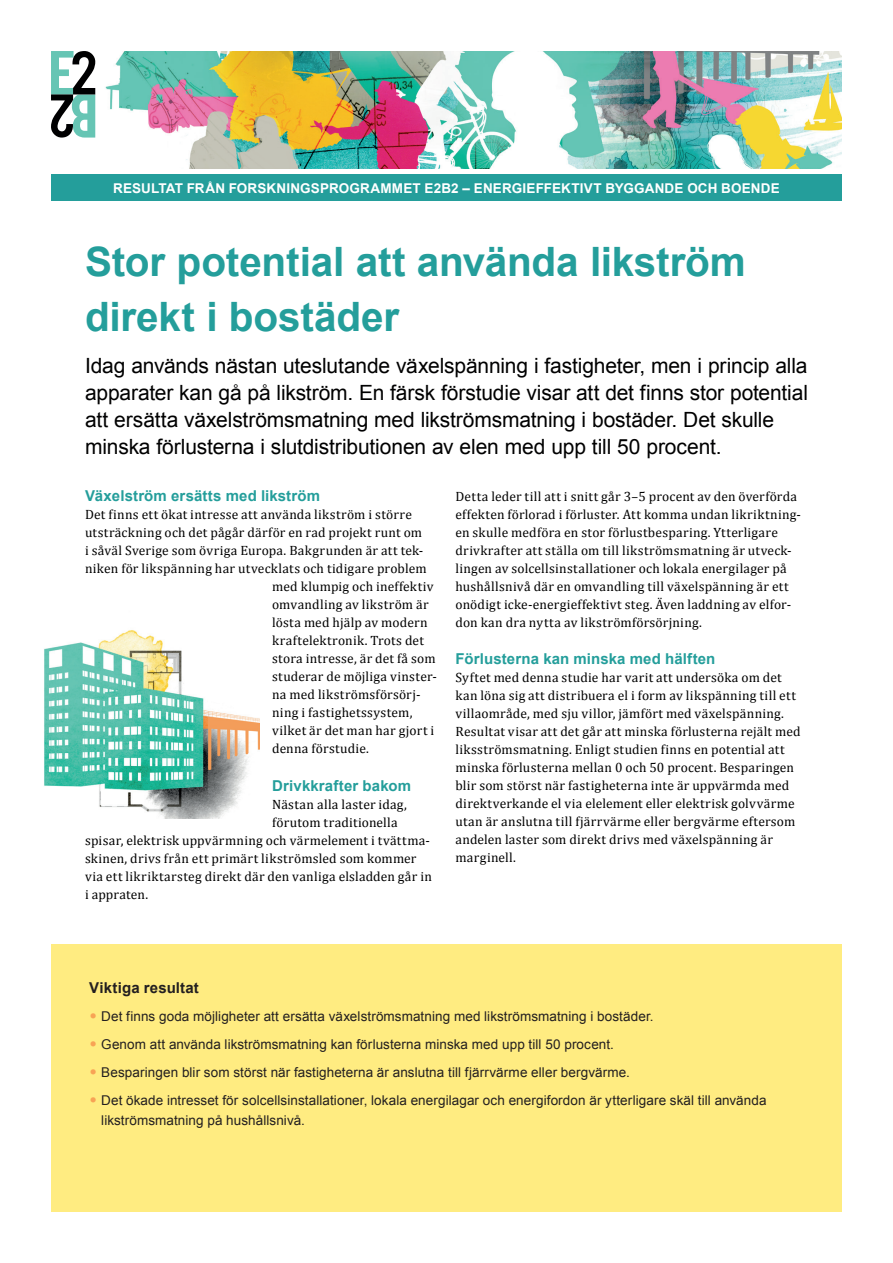
<style>
.page{position:relative;width:893px;height:1263px;background:#fff}
.page>*{position:absolute;margin:0;border:0;box-sizing:border-box;transform-origin:0 0}
.t1{font:700 40.5px/55.1px "Arial";letter-spacing:-.005em;color:#249e9b}
.t2{font:21px/27px "Arial";letter-spacing:-.01em;color:#000001}
.t3{font:700 15px "Arial";letter-spacing:.01em;color:#249e9b}
.t4{font:700 15px "Arial";letter-spacing:.01em;color:#231f20}
.t5{font:13.5px/18px "Cambria";letter-spacing:.02em;color:#000001}
.t6{font:13.5px/19.5px "Arial";letter-spacing:.005em;color:#231f20}
.t7{font:700 13.5px "Arial";letter-spacing:.01em;color:#fff}
.s1{font-family:"Calibri";font-size:16.5px;color:#f8a355}
</style>
<div class="page">
<div style="left:51px;top:174px;width:791px;height:27px;background:#249e9b"></div>
<svg style="left:51px;top:51px;width:44px;height:87px"></svg>
<img style="left:105px;top:51px;width:737px;height:117px">
<img style="left:44px;top:630px;width:215px;height:189px">
<div style="left:51px;top:944px;width:791px;height:268px;background:#ffec81"></div>
<p class="t7" style="left:113px;top:180px;width:668px">RESULTAT FRÅN FORSKNINGSPROGRAMMET E2B2 – ENERGIEFFEKTIVT BYGGANDE OCH BOENDE</p>
<h1 class="t1" style="left:85px;top:236px;width:662px">Stor potential att använda likström direkt i bostäder</h1>
<p class="t2" style="left:85px;top:352px;width:724px">Idag används nästan uteslutande växelspänning i fastigheter, men i princip alla apparater kan gå på likström. En färsk förstudie visar att det finns stor potential att ersätta växelströmsmatning med likströmsmatning i bostäder. Det skulle minska förlusterna i slutdistributionen av elen med upp till 50 procent.</p>
<p class="t3" style="left:85px;top:486px;width:237px">Växelström ersätts med likström</p>
<p class="t5" style="left:85px;top:505px;width:328px">Det finns ett ökat intresse att använda likström i större</p>
<p class="t5" style="left:85px;top:523px;width:339px">utsträckning och det pågår därför en rad projekt runt om</p>
<p class="t5" style="left:85px;top:541px;width:340px">i såväl Sverige som övriga Europa. Bakgrunden är att tek-</p>
<p class="t5" style="left:85px;top:559px;width:343px">niken för likspänning har utvecklats och tidigare problem</p>
<p class="t5" style="left:272px;top:577px;width:163px">med klumpig och ineffektiv</p>
<p class="t5" style="left:272px;top:595px;width:158px">omvandling av likström är</p>
<p class="t5" style="left:272px;top:613px;width:157px">lösta med hjälp av modern</p>
<p class="t5" style="left:272px;top:631px;width:153px">kraftelektronik. Trots det</p>
<p class="t5" style="left:272px;top:649px;width:165px">stora intresse, är det få som</p>
<p class="t5" style="left:272px;top:667px;width:166px">studerar de möjliga vinster-</p>
<p class="t5" style="left:272px;top:685px;width:150px">na med likströmsförsörj-</p>
<p class="t5" style="left:272px;top:703px;width:142px">ning i fastighetssystem,</p>
<p class="t5" style="left:272px;top:721px;width:164px">vilket är det man har gjort i</p>
<p class="t5" style="left:272px;top:739px;width:98px">denna förstudie.</p>
<p class="t3" style="left:272px;top:775px;width:141px">Drivkkrafter bakom</p>
<p class="t5" style="left:272px;top:795px;width:136px">Nästan alla laster idag,</p>
<p class="t5" style="left:272px;top:813px;width:127px">förutom traditionella</p>
<p class="t5" style="left:85px;top:831px;width:346px">spisar, elektrisk uppvärmning och värmelement i tvättma-</p>
<p class="t5" style="left:85px;top:849px;width:333px">skinen, drivs från ett primärt likströmsled som kommer</p>
<p class="t5" style="left:85px;top:867px;width:348px">via ett likriktarsteg direkt där den vanliga elsladden går in</p>
<p class="t5" style="left:85px;top:885px;width:65px">i appraten.</p>
<p class="t5" style="left:455px;top:487px;width:347px">Detta leder till att i snitt går 3–5 procent av den överförda effekten förlorad i förluster. Att komma undan likriktning&shy;en skulle medföra en stor förlustbesparing. Ytterligare drivkrafter att ställa om till likströmsmatning är utveck&shy;lingen av solcellsinstallationer och lokala energilager på hushållsnivå där en omvandling till växelspänning är ett onödigt icke-energieffektivt steg. Även laddning av elfor&shy;don kan dra nytta av likströmförsörjning.</p>
<p class="t3" style="left:455px;top:649px;width:261px">Förlusterna kan minska med hälften</p>
<p class="t5" style="left:455px;top:668px;width:347px">Syftet med denna studie har varit att undersöka om det kan löna sig att distribuera el i form av likspänning till ett villaområde, med sju villor, jämfört med växelspänning.<br>Resultat visar att det går att minska förlusterna rejält med liksströmsmatning. Enligt studien finns en potential att minska förlusterna mellan 0 och 50 procent. Besparingen blir som störst när fastigheterna inte är uppvärmda med direktverkande el via elelement eller elektrisk golvvärme utan är anslutna till fjärrvärme eller bergvärme eftersom andelen laster som direkt drivs med växelspänning är marginell.</p>
<p class="t4" style="left:89px;top:978px;width:111px">Viktiga resultat</p>
<p class="t6" style="left:89px;top:1007px;width:566px"><span class="s1">•</span> Det finns goda möjligheter att ersätta växelströmsmatning med likströmsmatning i bostäder.</p>
<p class="t6" style="left:89px;top:1035px;width:526px"><span class="s1">•</span> Genom att använda likströmsmatning kan förlusterna minska med upp till 50 procent.</p>
<p class="t6" style="left:89px;top:1063px;width:542px"><span class="s1">•</span> Besparingen blir som störst när fastigheterna är anslutna till fjärrvärme eller bergvärme.</p>
<p class="t6" style="left:101px;top:1091px;width:667px;text-indent:-12px"><span class="s1">•</span> Det ökade intresset för solcellsinstallationer, lokala energilagar och energifordon är ytterligare skäl till använda likströmsmatning på hushållsnivå.</p>
</div>
